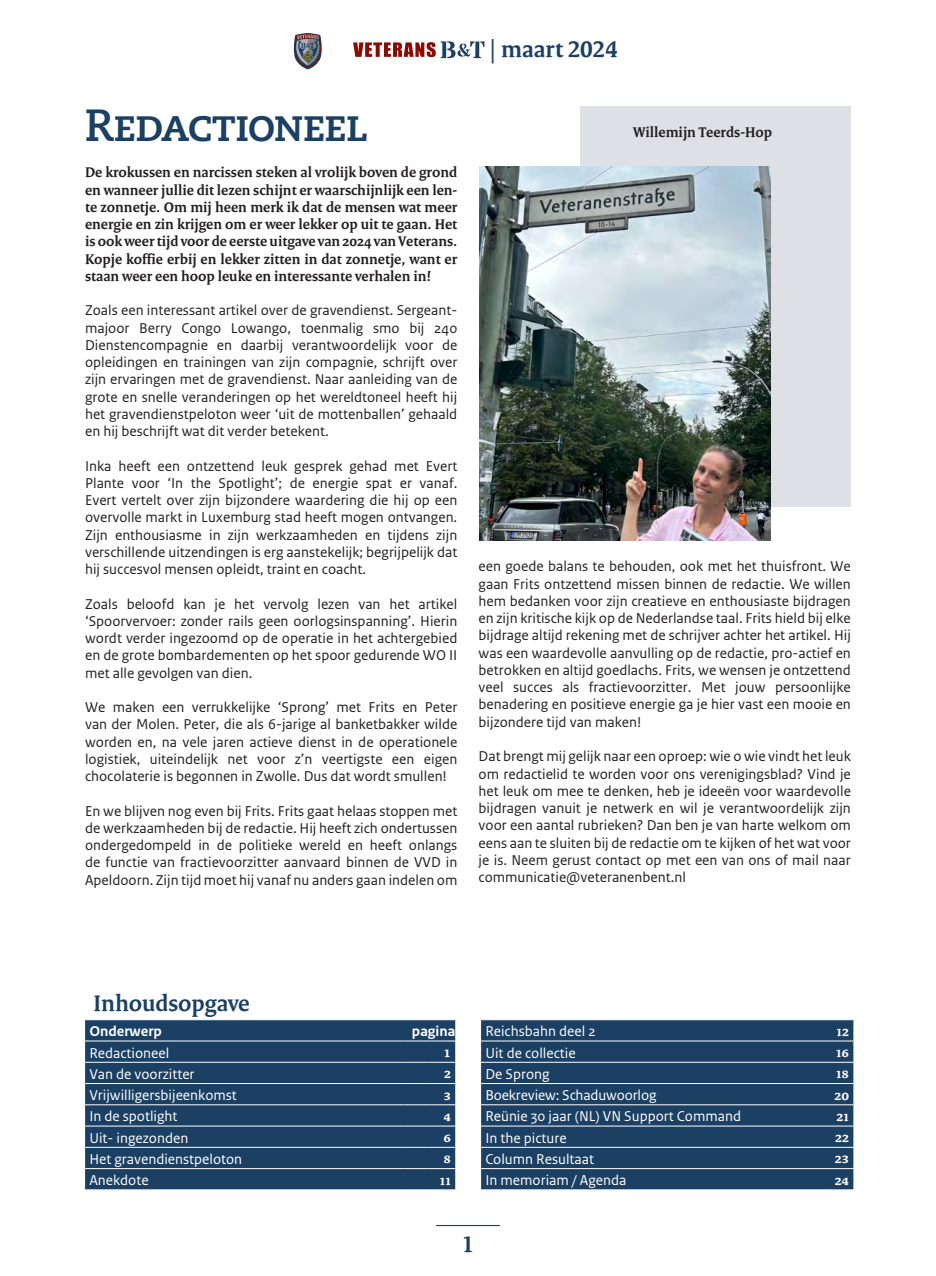
<style>
.page{position:relative;width:936px;height:1276px;background:#fff}
.page>*{position:absolute;margin:0;border:0;box-sizing:border-box;transform-origin:0 0}
.t1{font:700 45px "Caecilia LT Std";letter-spacing:-.04em;color:#1b4064}
.t2{font:700 24.3px "Rijksoverheid Serif";color:#1b4064}
.t3{font:700 24px "Rijksoverheid Serif";letter-spacing:-.005em;color:#1b4064}
.t4{font:15px/17.2px "Rijksoverheid Sans Text";color:#231f20;text-align:justify}
.t5{font:700 15px/17.2px "Rijksoverheid Serif";color:#231f20;text-align:justify}
.Paragraph_Style_1{font:15px "Rijksoverheid Sans Text";color:#fff}
.Paragraph_Style_1-2{font:700 15px "Rijksoverheid Serif";color:#fff}
.Paragraph_Style_1-3{font:700 15px "Rijksoverheid Sans Text";color:#fff}
</style>
<div class="page">
<div style="left:580px;top:106px;width:270px;height:401px;background:#dfe0e6"></div>
<div style="left:85px;top:1020px;width:370px;height:169px;background:#1b4064"></div>
<svg style="left:404px;top:1019px;width:51px;height:1px"></svg>
<hr style="left:85px;top:1040px;width:319px;height:1px;background:#fff">
<svg style="left:404px;top:1040px;width:51px;height:1px"></svg>
<hr style="left:85px;top:1062px;width:319px;height:1px;background:#fff">
<svg style="left:404px;top:1062px;width:51px;height:1px"></svg>
<hr style="left:85px;top:1083px;width:319px;height:1px;background:#fff">
<svg style="left:404px;top:1083px;width:51px;height:1px"></svg>
<hr style="left:85px;top:1104px;width:319px;height:1px;background:#fff">
<svg style="left:404px;top:1104px;width:51px;height:1px"></svg>
<hr style="left:85px;top:1125px;width:319px;height:1px;background:#fff">
<svg style="left:404px;top:1125px;width:51px;height:1px"></svg>
<hr style="left:85px;top:1147px;width:319px;height:1px;background:#fff">
<svg style="left:404px;top:1147px;width:51px;height:1px"></svg>
<hr style="left:85px;top:1168px;width:319px;height:1px;background:#fff">
<svg style="left:404px;top:1168px;width:51px;height:1px"></svg>
<svg style="left:404px;top:1189px;width:51px;height:1px"></svg>
<div style="left:481px;top:1020px;width:372px;height:169px;background:#1b4064"></div>
<hr style="left:481px;top:1040px;width:348px;height:1px;background:#fff">
<hr style="left:481px;top:1062px;width:348px;height:1px;background:#fff">
<hr style="left:481px;top:1083px;width:348px;height:1px;background:#fff">
<svg style="left:829px;top:1083px;width:24px;height:1px"></svg>
<hr style="left:481px;top:1104px;width:348px;height:1px;background:#fff">
<svg style="left:829px;top:1104px;width:24px;height:1px"></svg>
<hr style="left:481px;top:1125px;width:348px;height:1px;background:#fff">
<svg style="left:829px;top:1125px;width:24px;height:1px"></svg>
<hr style="left:481px;top:1147px;width:348px;height:1px;background:#fff">
<svg style="left:829px;top:1147px;width:24px;height:1px"></svg>
<hr style="left:481px;top:1168px;width:348px;height:1px;background:#fff">
<svg style="left:829px;top:1168px;width:24px;height:1px"></svg>
<svg style="left:829px;top:1189px;width:24px;height:1px"></svg>
<svg style="left:829px;top:1019px;width:24px;height:1px"></svg>
<svg style="left:829px;top:1040px;width:24px;height:1px"></svg>
<svg style="left:829px;top:1062px;width:24px;height:1px"></svg>
<img style="left:479px;top:166px;width:291px;height:374px">
<svg style="left:353px;top:41px;width:131px;height:17px"></svg>
<svg style="left:294px;top:33px;width:28px;height:36px"></svg>
<hr style="left:436px;top:1225px;width:64px;height:1px;background:#1b4064">
<p class="t1" style="left:85px;top:99px;width:285px">Redactioneel</p>
<p class="t5" style="left:85px;top:164px;width:374px">De krokussen en narcissen steken al vrolijk boven de grond en wanneer jullie dit lezen schijnt er waarschijnlijk een len&shy;te zonnetje. Om mij heen merk ik dat de mensen wat meer energie en zin krijgen om er weer lekker op uit te gaan. Het is ook weer tijd voor de eerste uitgave van 2024 van Veterans.<br>Kopje koffie erbij en lekker zitten in dat zonnetje, want er staan weer een hoop leuke en interessante verhalen in!</p>
<p class="t4" style="left:85px;top:302px;width:374px">Zoals een interessant artikel over de gravendienst. Sergeant&shy;majoor Berry Congo Lowango, toenmalig smo bij 240<br>Dienstencompagnie en daarbij verantwoordelijk voor de opleidingen en trainingen van zijn compagnie, schrijft over zijn ervaringen met de gravendienst. Naar aanleiding van de grote en snelle veranderingen op het wereldtoneel heeft hij het gravendienstpeloton weer ‘uit de mottenballen’ gehaald en hij beschrijft wat dit verder betekent.</p>
<p class="t4" style="left:85px;top:457px;width:374px">Inka heeft een ontzettend leuk gesprek gehad met Evert Plante voor ‘In the Spotlight’; de energie spat er vanaf.<br>Evert vertelt over zijn bijzondere waardering die hij op een overvolle markt in Luxemburg stad heeft mogen ontvangen.<br>Zijn enthousiasme in zijn werkzaamheden en tijdens zijn verschillende uitzendingen is erg aanstekelijk; begrijpelijk dat hij succesvol mensen opleidt, traint en coacht.</p>
<p class="t4" style="left:85px;top:595px;width:374px">Zoals beloofd kan je het vervolg lezen van het artikel ‘Spoorvervoer: zonder rails geen oorlogsinspanning’. Hierin wordt verder ingezoomd op de operatie in het achtergebied en de grote bombardementen op het spoor gedurende WO II met alle gevolgen van dien.</p>
<p class="t4" style="left:85px;top:699px;width:374px">We maken een verrukkelijke ‘Sprong’ met Frits en Peter van der Molen. Peter, die als 6-jarige al banketbakker wilde worden en, na vele jaren actieve dienst in de operationele logistiek, uiteindelijk net voor z’n veertigste een eigen chocolaterie is begonnen in Zwolle. Dus dat wordt smullen!</p>
<p class="t4" style="left:85px;top:802px;width:374px">En we blijven nog even bij Frits. Frits gaat helaas stoppen met de werkzaamheden bij de redactie. Hij heeft zich ondertussen ondergedompeld in de politieke wereld en heeft onlangs de functie van fractievoorzitter aanvaard binnen de VVD in Apeldoorn. Zijn tijd moet hij vanaf nu anders gaan indelen om</p>
<h2 class="t2" style="left:489px;top:35px;width:130px">| maart 2024</h2>
<p class="t5" style="left:633px;top:123px;width:141px">Willemijn Teerds-Hop</p>
<p class="t4" style="left:478px;top:558px;width:374px">een goede balans te behouden, ook met het thuisfront. We gaan Frits ontzettend missen binnen de redactie. We willen hem bedanken voor zijn creatieve en enthousiaste bijdragen en zijn kritische kijk op de Nederlandse taal. Frits hield bij elke bijdrage altijd rekening met de schrijver achter het artikel. Hij was een waardevolle aanvulling op de redactie, pro-actief en betrokken en altijd goedlachs. Frits, we wensen je ontzettend veel succes als fractievoorzitter. Met jouw persoonlijke benadering en positieve energie ga je hier vast een mooie en bijzondere tijd van maken!</p>
<p class="t4" style="left:478px;top:748px;width:374px">Dat brengt mij gelijk naar een oproep: wie o wie vindt het leuk om redactielid te worden voor ons verenigingsblad? Vind je het leuk om mee te denken, heb je ideeën voor waardevolle bijdragen vanuit je netwerk en wil je verantwoordelijk zijn voor een aantal rubrieken? Dan ben je van harte welkom om eens aan te sluiten bij de redactie om te kijken of het wat voor je is. Neem gerust contact op met een van ons of mail naar communicatie@veteranenbent.nl</p>
<p class="t3" style="left:94px;top:989px;width:158px">Inhoudsopgave</p>
<p class="Paragraph_Style_1-3" style="left:89px;top:1023px;width:74px">Onderwerp</p>
<p class="Paragraph_Style_1-3" style="left:412px;top:1023px;width:45px">pagina</p>
<p class="Paragraph_Style_1" style="left:89px;top:1044px;width:81px">Redactioneel</p>
<p class="Paragraph_Style_1-2" style="left:443px;top:1043px;width:9px">1</p>
<p class="Paragraph_Style_1" style="left:89px;top:1065px;width:107px">Van de voorzitter</p>
<p class="Paragraph_Style_1-2" style="left:444px;top:1064px;width:8px">2</p>
<p class="Paragraph_Style_1" style="left:89px;top:1086px;width:149px">Vrijwilligersbijeenkomst</p>
<p class="Paragraph_Style_1-2" style="left:443px;top:1085px;width:9px">3</p>
<p class="Paragraph_Style_1" style="left:89px;top:1108px;width:90px">In de spotlight</p>
<p class="Paragraph_Style_1-2" style="left:443px;top:1107px;width:9px">4</p>
<p class="Paragraph_Style_1" style="left:89px;top:1129px;width:100px">Uit- ingezonden</p>
<p class="Paragraph_Style_1-2" style="left:443px;top:1128px;width:9px">6</p>
<p class="Paragraph_Style_1" style="left:89px;top:1150px;width:154px">Het gravendienstpeloton</p>
<p class="Paragraph_Style_1-2" style="left:443px;top:1149px;width:9px">8</p>
<p class="Paragraph_Style_1" style="left:89px;top:1171px;width:61px">Anekdote</p>
<p class="Paragraph_Style_1-2" style="left:440px;top:1170px;width:13px">11</p>
<p class="Paragraph_Style_1" style="left:485px;top:1023px;width:112px">Reichsbahn deel 2</p>
<p class="Paragraph_Style_1-2" style="left:836px;top:1022px;width:14px">12</p>
<p class="Paragraph_Style_1" style="left:485px;top:1044px;width:92px">Uit de collectie</p>
<p class="Paragraph_Style_1-2" style="left:836px;top:1043px;width:15px">16</p>
<p class="Paragraph_Style_1" style="left:485px;top:1065px;width:66px">De Sprong</p>
<p class="Paragraph_Style_1-2" style="left:836px;top:1064px;width:15px">18</p>
<p class="Paragraph_Style_1" style="left:485px;top:1086px;width:172px">Boekreview: Schaduwoorlog</p>
<p class="Paragraph_Style_1-2" style="left:834px;top:1085px;width:16px">20</p>
<p class="Paragraph_Style_1" style="left:485px;top:1108px;width:257px">Reünie 30 jaar (NL) VN Support Command</p>
<p class="Paragraph_Style_1-2" style="left:836px;top:1107px;width:14px">21</p>
<p class="Paragraph_Style_1" style="left:485px;top:1129px;width:83px">In the picture</p>
<p class="Paragraph_Style_1-2" style="left:835px;top:1128px;width:15px">22</p>
<p class="Paragraph_Style_1" style="left:485px;top:1150px;width:110px">Column Resultaat</p>
<p class="Paragraph_Style_1-2" style="left:834px;top:1149px;width:16px">23</p>
<p class="Paragraph_Style_1" style="left:485px;top:1171px;width:142px">In memoriam / Agenda</p>
<p class="Paragraph_Style_1-2" style="left:834px;top:1170px;width:16px">24</p>
<h3 class="t3" style="left:461px;top:1229px;width:14px">1</h3>
</div>
